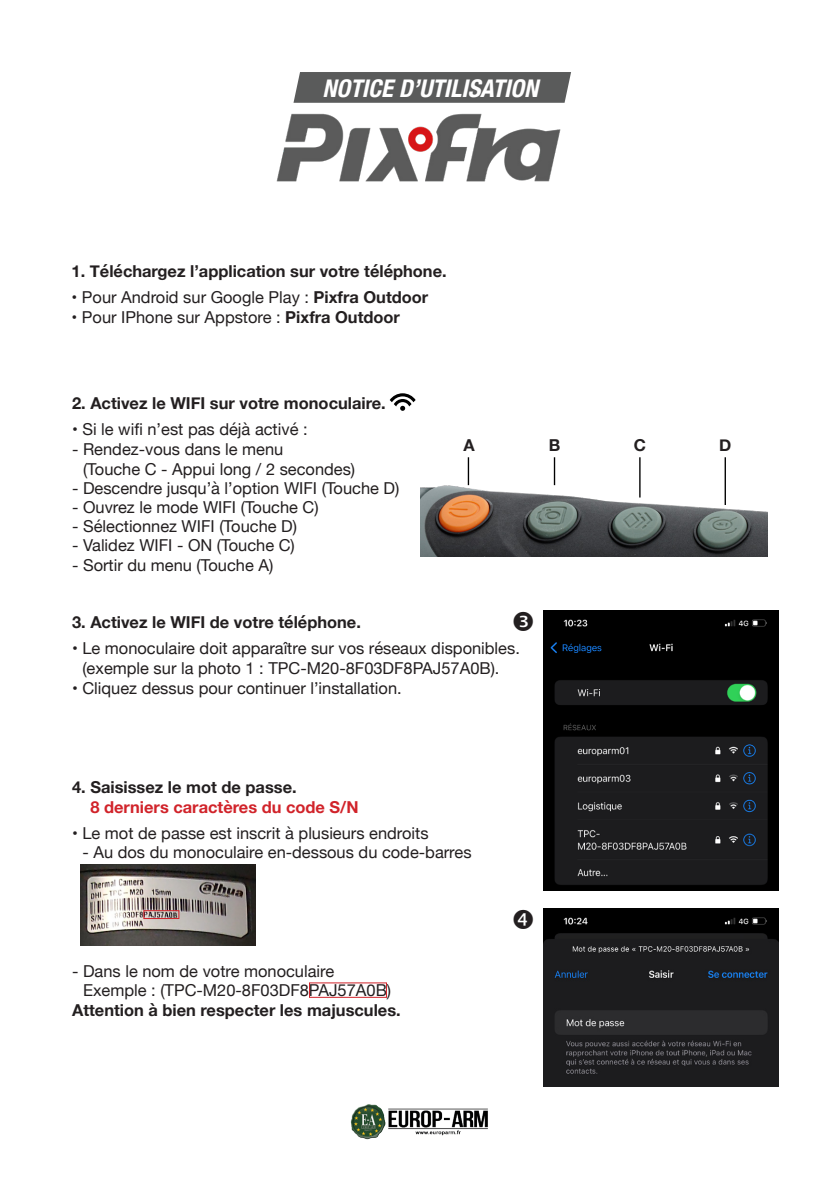
<style>
.page{position:relative;width:840px;height:1191px;background:#fff}
.page>*{position:absolute;margin:0;border:0;box-sizing:border-box;transform-origin:0 0}
.t1{font:italic 700 condensed 24.4px "Helvetica Neue";color:#fff}
.t2{font:16.4px/19.8px "Helvetica Neue";color:#231f20}
.t3{font:700 16.4px "Helvetica Neue";color:#231f20}
.t4{font:700 16.4px/19.8px "Helvetica Neue";color:#d1232a}
.s1{font-weight:700}
.s2{color:#231f20}
</style>
<div class="page">
<img style="left:350px;top:1104px;width:138px;height:36px">
<img style="left:276px;top:113px;width:285px;height:69px">
<div style="left:293px;top:72px;width:277px;height:31px;background:#5a5b5b"></div>
<img style="left:543px;top:610px;width:235px;height:280px">
<img style="left:543px;top:908px;width:235px;height:178px">
<svg style="left:389px;top:393px;width:26px;height:18px"></svg>
<img style="left:420px;top:457px;width:347px;height:99px">
<hr style="left:467px;top:457px;width:2px;height:28px;background:#000">
<hr style="left:553px;top:457px;width:2px;height:28px;background:#000">
<hr style="left:638px;top:457px;width:2px;height:40px;background:#000">
<hr style="left:724px;top:457px;width:1px;height:48px;background:#000">
<img style="left:80px;top:865px;width:175px;height:80px">
<div style="left:143px;top:910px;width:36px;height:9px;border:1px solid #d1232a"></div>
<p class="t1" style="left:322px;top:68px;width:225px">NOTICED’UTILISATION</p>
<p class="t3" style="left:72px;top:259px;width:376px">1. Téléchargez l’application sur votre téléphone.</p>
<p class="t2" style="left:72px;top:288px;width:358px">• Pour Android sur Google Play : <span class="s1">Pixfra Outdoor</span></p>
<p class="t2" style="left:72px;top:308px;width:330px">• Pour IPhone sur Appstore : <span class="s1">Pixfra Outdoor</span></p>
<p class="t3" style="left:72px;top:390px;width:315px">2. Activez le WIFI sur votre monoculaire.</p>
<p class="t2" style="left:72px;top:420px;width:237px">• Si le wifi n’est pas déjà activé :</p>
<p class="t2" style="left:83px;top:440px;width:273px;text-indent:-11px">- Rendez-vous dans le menu<br>(Touche C - Appui long / 2 secondes)</p>
<p class="t2" style="left:72px;top:479px;width:328px">- Descendre jusqu’à l’option WIFI (Touche D)</p>
<p class="t2" style="left:72px;top:498px;width:248px">- Ouvrez le mode WIFI (Touche C)</p>
<p class="t2" style="left:72px;top:517px;width:226px">- Sélectionnez WIFI (Touche D)</p>
<p class="t2" style="left:72px;top:536px;width:224px">- Validez WIFI - ON (Touche C)</p>
<p class="t2" style="left:72px;top:556px;width:203px">- Sortir du menu (Touche A)</p>
<p class="t3" style="left:463px;top:432px;width:13px">A</p>
<p class="t3" style="left:548px;top:432px;width:13px">B</p>
<p class="t3" style="left:633px;top:432px;width:14px">C</p>
<p class="t3" style="left:718px;top:432px;width:14px">D</p>
<p class="t3" style="left:72px;top:609px;width:290px">3. Activez le WIFI de votre téléphone.</p>
<p class="t2" style="left:82px;top:639px;width:439px;text-indent:-10px">• Le monoculaire doit apparaître sur vos réseaux disponibles. (exemple sur la photo 1 : TPC-M20-8F03DF8PAJ57A0B).</p>
<p class="t2" style="left:72px;top:679px;width:331px">• Cliquez dessus pour continuer l’installation.</p>
<p class="t4" style="left:90px;top:777px;width:269px;text-indent:-18px"><span class="s2">4. Saisissez le mot de passe.<br></span>8 derniers caractères du code S/N</p>
<p class="t2" style="left:72px;top:824px;width:358px">• Le mot de passe est inscrit à plusieurs endroits</p>
<p class="t2" style="left:82px;top:843px;width:390px">- Au dos du monoculaire en-dessous du code-barres</p>
<p class="t2" style="left:83px;top:961px;width:309px;text-indent:-11px">- Dans le nom de votre monoculaire<br>Exemple : (TPC-M20-8F03DF8PAJ57A0B)</p>
<p class="t3" style="left:72px;top:997px;width:330px">Attention à bien respecter les majuscules.</p>
</div>
